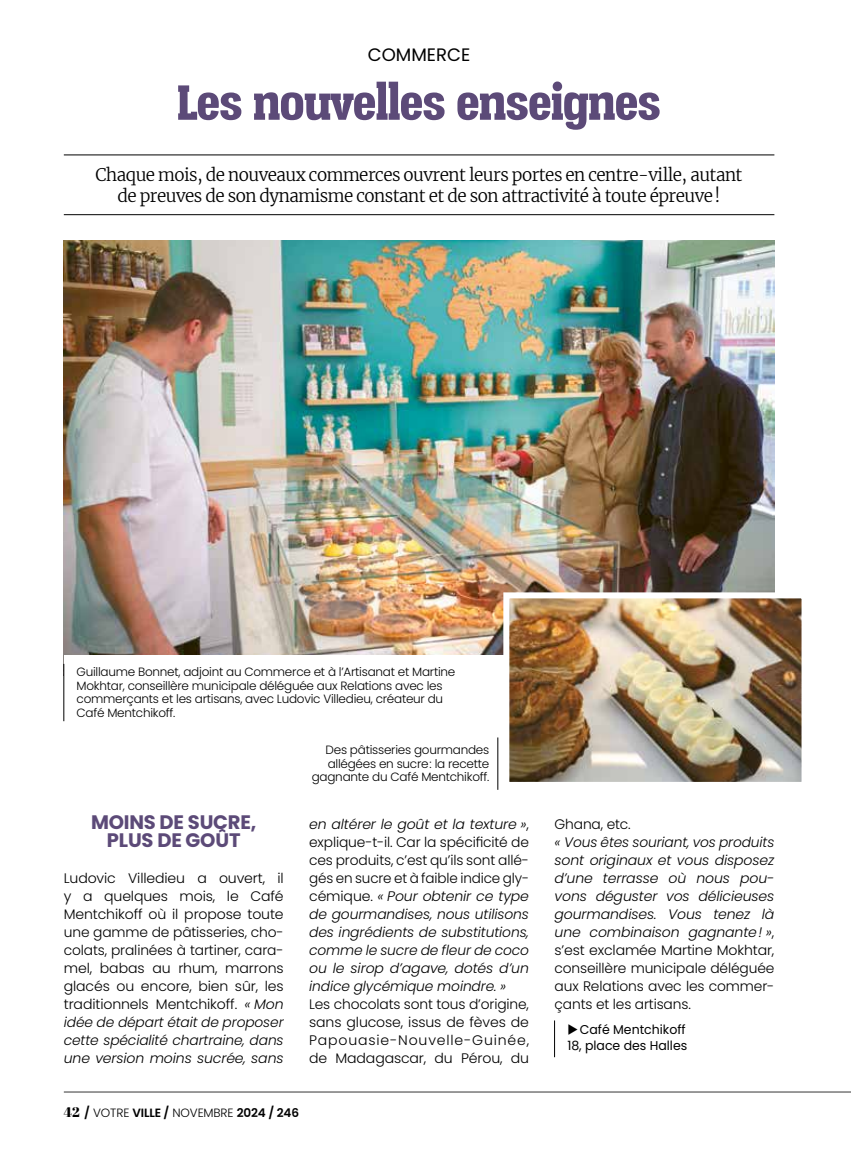
<style>
.page{position:relative;width:851px;height:1149px;background:#fff}
.page>*{position:absolute;margin:0;border:0;box-sizing:border-box;transform-origin:0 0}
.t1{font:900 57px "Vacer Serif Personal";color:#5c4a78}
.t2{font:700 19.5px/18px "Poppins";letter-spacing:-.01em;color:#5c4a78;text-align:center}
.t3{font:18px "Poppins";color:#000}
.t4{font:300 17.25px/20.7px "Merriweather";letter-spacing:-.03em;color:#000;text-align:center}
.t5{font:italic 300 13.8px/18px "Poppins";letter-spacing:-.01em;color:#000;text-align:justify}
.t6{font:300 13.8px/18px "Poppins";letter-spacing:-.01em;color:#000;text-align:justify}
.t7{font:12.75px/16.5px "Poppins";color:#000;text-align:right}
.t8{font:300 12px/13.5px "Poppins";letter-spacing:-.02em;color:#000}
.t9{font:600 12px "Poppins";letter-spacing:-.01em;color:#000}
.s1{font-style:italic}
.s2{font-style:normal}
.s3{font-family:"Abril Fatface";font-weight:400;font-size:13.8px}
.s4{font-weight:300}
</style>
<div class="page">
<hr style="left:64px;top:1091px;width:786px;height:1px;background:#000">
<hr style="left:554px;top:1020px;width:1px;height:36px;background:#000">
<hr style="left:64px;top:154px;width:710px;height:1px;background:#000">
<hr style="left:64px;top:214px;width:710px;height:1px;background:#000">
<img style="left:64px;top:240px;width:710px;height:415px">
<hr style="left:63px;top:663px;width:1px;height:58px;background:#000">
<hr style="left:497px;top:737px;width:1px;height:52px;background:#000">
<img style="left:510px;top:599px;width:290px;height:181px">
<div style="left:503px;top:592px;width:304px;height:195px;border:6px solid #fff"></div>
<h3 class="t3" style="left:368px;top:45px;width:104px">COMMERCE</h3>
<h1 class="t1" style="left:177px;top:70px;width:484px">Les nouvelles enseignes</h1>
<p class="t4" style="left:96px;top:164px;width:648px">Chaque mois, de nouveaux commerces ouvrent leurs portes en centre-ville, autant de preuves de son dynamisme constant et de son attractivité à toute épreuve !</p>
<p class="t8" style="left:77px;top:665px;width:380px">Guillaume Bonnet, adjoint au Commerce et à l’Artisanat et Martine Mokhtar, conseillère municipale déléguée aux Relations avec les commerçants et les artisans, avec Ludovic Villedieu, créateur du Café Mentchikoff.</p>
<p class="t8" style="left:312px;top:743px;width:179px;text-align:right">Des pâtisseries gourmandes allégées en sucre: la recette gagnante du Café Mentchikoff.</p>
<h2 class="t2" style="left:91px;top:812px;width:167px">MOINS DE SUCRE,<br>PLUS DE GOÛT</h2>
<p class="t6" style="left:64px;top:868px;width:221px">Ludovic Villedieu a ouvert, il y a quelques mois, le Café Mentchikoff où il propose toute une gamme de pâtisseries, cho&shy;colats, pralinées à tartiner, cara&shy;mel, babas au rhum, marrons glacés ou encore, bien sûr, les traditionnels Mentchikoff. <span class="s1">« Mon idée de départ était de proposer cette spécialité chartraine, dans une version moins sucrée, sans</span></p>
<p class="t5" style="left:309px;top:814px;width:221px">en altérer le goût et la texture »<span class="s2">, explique-t-il. Car la spécificité de ces produits, c’est qu’ils sont allé&shy;gés en sucre et à faible indice gly&shy;cémique.</span> « Pour obtenir ce type de gourmandises, nous utilisons des ingrédients de substitutions, comme le sucre de fleur de coco ou le sirop d’agave, dotés d’un indice glycémique moindre. »</p>
<p class="t6" style="left:309px;top:994px;width:221px">Les chocolats sont tous d’origine, sans glucose, issus de fèves de Papouasie-Nouvelle-Guinée, de Madagascar, du Pérou, du</p>
<p class="t9" style="left:64px;top:1105px;width:237px"><span class="s3">42</span> / <span class="s4">VOTRE</span> VILLE / <span class="s4">NOVEMBRE</span> 2024 / 246</p>
<p class="t6" style="left:554px;top:814px;width:78px">Ghana, etc.</p>
<p class="t5" style="left:554px;top:832px;width:221px">« Vous êtes souriant, vos produits sont originaux et vous disposez d’une terrasse où nous pou&shy;vons déguster vos délicieuses gourmandises. Vous tenez là une combinaison gagnante! »<span class="s2">, s’est exclamée Martine Mokhtar, conseillère municipale déléguée aux Relations avec les commer&shy;çants et les artisans.</span></p>
<p class="t7" style="left:567px;top:1020px;width:121px">Café Mentchikoff<br>18, place des Halles</p>
</div>
